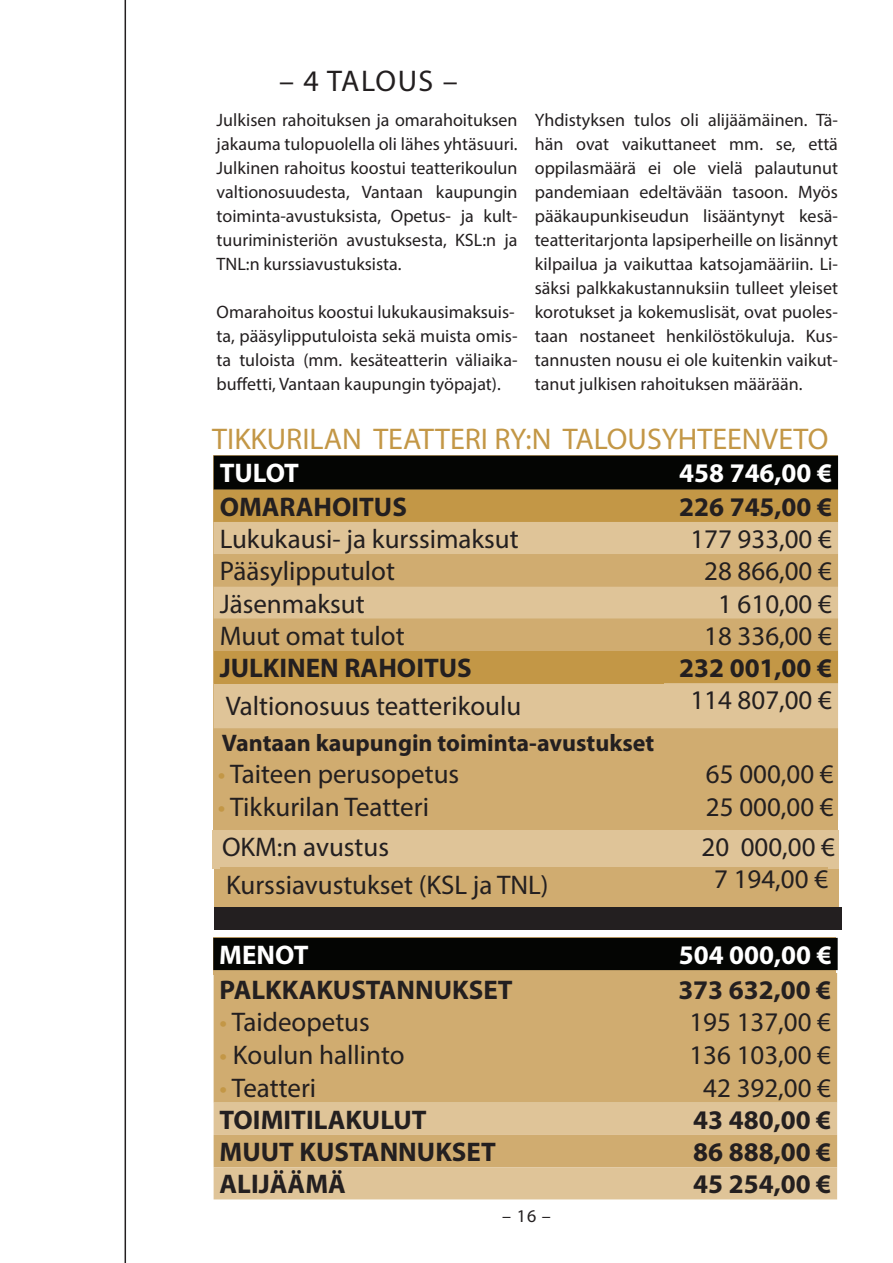
<style>
.page{position:relative;width:893px;height:1263px;background:#fff}
.page>*{position:absolute;margin:0;border:0;box-sizing:border-box;transform-origin:0 0}
.VO{font:30px "Myriad Pro";color:#c39746}
.t1{font:30px "Myriad Pro";letter-spacing:.05em;color:#231f20}
.LT{font:27px "Myriad Pro";color:#231f20}
.LT-2{font:700 27px "Myriad Pro";color:#231f20}
.LT-3{font:700 27px "Myriad Pro";color:#fff}
.LT-4{font:700 24px "Myriad Pro";color:#231f20}
.LT-5{font:18px/24px "Myriad Pro";color:#231f20;text-align:justify}
.s1{color:#c39746}
</style>
<div class="page">
<hr style="left:125px;top:0;width:1px;height:1263px;background:#231f20">
<div style="left:214px;top:456px;width:624px;height:374px;background:#d0ac70"></div>
<div style="left:214px;top:456px;width:624px;height:34px;background:#040503"></div>
<div style="left:214px;top:490px;width:624px;height:32px;background:#c39746"></div>
<div style="left:214px;top:522px;width:624px;height:32px;background:#dfc498"></div>
<svg style="left:214px;top:586px;width:624px;height:143px;fill:#dfc498"></svg>
<div style="left:214px;top:651px;width:450px;height:32px;background:#c39746"></div>
<div style="left:220px;top:689px;width:448px;height:33px;background:#dfc498"></div>
<div style="left:214px;top:973px;width:623px;height:130px;background:#d0ac70"></div>
<svg style="left:214px;top:1103px;width:623px;height:96px;background:#dabc8a"></svg>
<div style="left:213px;top:938px;width:623px;height:37px;background:linear-gradient(to right,#c4a26a,#c4a26a)"></div>
<div style="left:213px;top:938px;width:625px;height:32px;background:#040503"></div>
<div style="left:213px;top:830px;width:626px;height:39px;background:#dfc498"></div>
<div style="left:215px;top:870px;width:624px;height:37px;background:#d0ac70"></div>
<div style="left:220px;top:868px;width:449px;height:32px;background:#d0ac70"></div>
<div style="left:659px;top:868px;width:169px;height:37px;background:#d0ac70"></div>
<div style="left:215px;top:907px;width:627px;height:22px;background:#231f20"></div>
<p class="t1" style="left:279px;top:62px;width:180px">– 4 TALOUS –</p>
<p class="LT-5" style="left:217px;top:108px;width:302px">Julkisen rahoituksen ja omarahoituksen jakauma tulopuolella oli lähes yhtäsuuri.<br>Julkinen rahoitus koostui teatterikoulun valtionosuudesta, Vantaan kaupungin toiminta-avustuksista, Opetus- ja kult&shy;tuuriministeriön avustuksesta, KSL:n ja TNL:n kurssiavustuksista.</p>
<p class="LT-5" style="left:217px;top:300px;width:300px">Omarahoitus koostui lukukausimaksuis-</p>
<p class="LT-5" style="left:217px;top:324px;width:302px">ta, pääsylipputuloista sekä muista omis&shy;ta tuloista (mm. kesäteatterin väliaika&shy;buffetti, Vantaan kaupungin työpajat).</p>
<p class="LT-5" style="left:535px;top:108px;width:305px">Yhdistyksen tulos oli alijäämäinen. Tä&shy;hän ovat vaikuttaneet mm. se, että oppilasmäärä ei ole vielä palautunut pandemiaan edeltävään tasoon. Myös pääkaupunkiseudun lisääntynyt kesä&shy;teatteritarjonta lapsiperheille on lisännyt kilpailua ja vaikuttaa katsojamääriin. Li&shy;säksi palkkakustannuksiin tulleet yleiset korotukset ja kokemuslisät, ovat puoles&shy;taan nostaneet henkilöstökuluja. Kus&shy;tannusten nousu ei ole kuitenkin vaikut&shy;tanut julkisen rahoituksen määrään.</p>
<p class="VO" style="left:212px;top:421px;width:618px">TIKKURILAN TEATTERI RY:N TALOUSYHTEENVETO</p>
<p class="LT-3" style="left:220px;top:455px;width:81px">TULOT</p>
<p class="LT-3" style="left:679px;top:455px;width:154px">458 746,00 €</p>
<p class="LT-2" style="left:220px;top:489px;width:189px">OMARAHOITUS</p>
<p class="LT-2" style="left:679px;top:489px;width:154px">226 745,00 €</p>
<p class="LT" style="left:220px;top:522px;width:301px">Lukukausi- ja kurssimaksut</p>
<p class="LT" style="left:690px;top:522px;width:143px">177 933,00 €</p>
<p class="LT" style="left:220px;top:555px;width:177px">Pääsylipputulot</p>
<p class="LT" style="left:704px;top:555px;width:129px">28 866,00 €</p>
<p class="LT" style="left:220px;top:587px;width:146px">Jäsenmaksut</p>
<p class="LT" style="left:718px;top:587px;width:115px">1 610,00 €</p>
<p class="LT" style="left:220px;top:619px;width:187px">Muut omat tulot</p>
<p class="LT" style="left:704px;top:619px;width:129px">18 336,00 €</p>
<p class="LT-2" style="left:220px;top:650px;width:254px">JULKINEN RAHOITUS</p>
<p class="LT-2" style="left:679px;top:650px;width:154px">232 001,00 €</p>
<p class="LT" style="left:226px;top:690px;width:297px">Valtionosuus teatterikoulu</p>
<p class="LT" style="left:690px;top:684px;width:143px">114 807,00 €</p>
<p class="LT-4" style="left:222px;top:727px;width:434px">Vantaan kaupungin toiminta-avustukset</p>
<p class="LT" style="left:218px;top:757px;width:243px"><span class="s1">•</span> Taiteen perusopetus</p>
<p class="LT" style="left:218px;top:790px;width:213px"><span class="s1">•</span> Tikkurilan Teatteri</p>
<p class="LT" style="left:706px;top:757px;width:129px">65 000,00 €</p>
<p class="LT" style="left:706px;top:790px;width:129px">25 000,00 €</p>
<p class="LT" style="left:222px;top:830px;width:169px">OKM:n avustus</p>
<p class="LT" style="left:226px;top:868px;width:324px">Kurssiavustukset (KSL ja TNL)</p>
<p class="LT" style="left:714px;top:862px;width:115px">7 194,00 €</p>
<p class="LT" style="left:701px;top:830px;width:135px">20 000,00 €</p>
<p class="LT-3" style="left:219px;top:937px;width:91px">MENOT</p>
<p class="LT-3" style="left:679px;top:937px;width:154px">504 000,00 €</p>
<p class="LT-2" style="left:220px;top:972px;width:295px">PALKKAKUSTANNUKSET</p>
<p class="LT-2" style="left:678px;top:972px;width:154px">373 632,00 €</p>
<p class="LT" style="left:220px;top:1006px;width:152px"><span class="s1">•</span> Taideopetus</p>
<p class="LT" style="left:689px;top:1006px;width:143px">195 137,00 €</p>
<p class="LT" style="left:220px;top:1038px;width:187px"><span class="s1">•</span> Koulun hallinto</p>
<p class="LT" style="left:220px;top:1071px;width:98px"><span class="s1">•</span> Teatteri</p>
<p class="LT" style="left:689px;top:1038px;width:143px">136 103,00 €</p>
<p class="LT" style="left:703px;top:1071px;width:129px">42 392,00 €</p>
<p class="LT-2" style="left:220px;top:1102px;width:208px">TOIMITILAKULUT</p>
<p class="LT-2" style="left:693px;top:1102px;width:139px">43 480,00 €</p>
<p class="LT-2" style="left:220px;top:1134px;width:278px">MUUT KUSTANNUKSET</p>
<p class="LT-2" style="left:693px;top:1134px;width:139px">86 888,00 €</p>
<p class="LT-2" style="left:220px;top:1167px;width:128px">ALIJÄÄMÄ</p>
<p class="LT-2" style="left:693px;top:1167px;width:139px">45 254,00 €</p>
<p class="LT-5" style="left:502px;top:1204px;width:50px">– 16 –</p>
</div>
